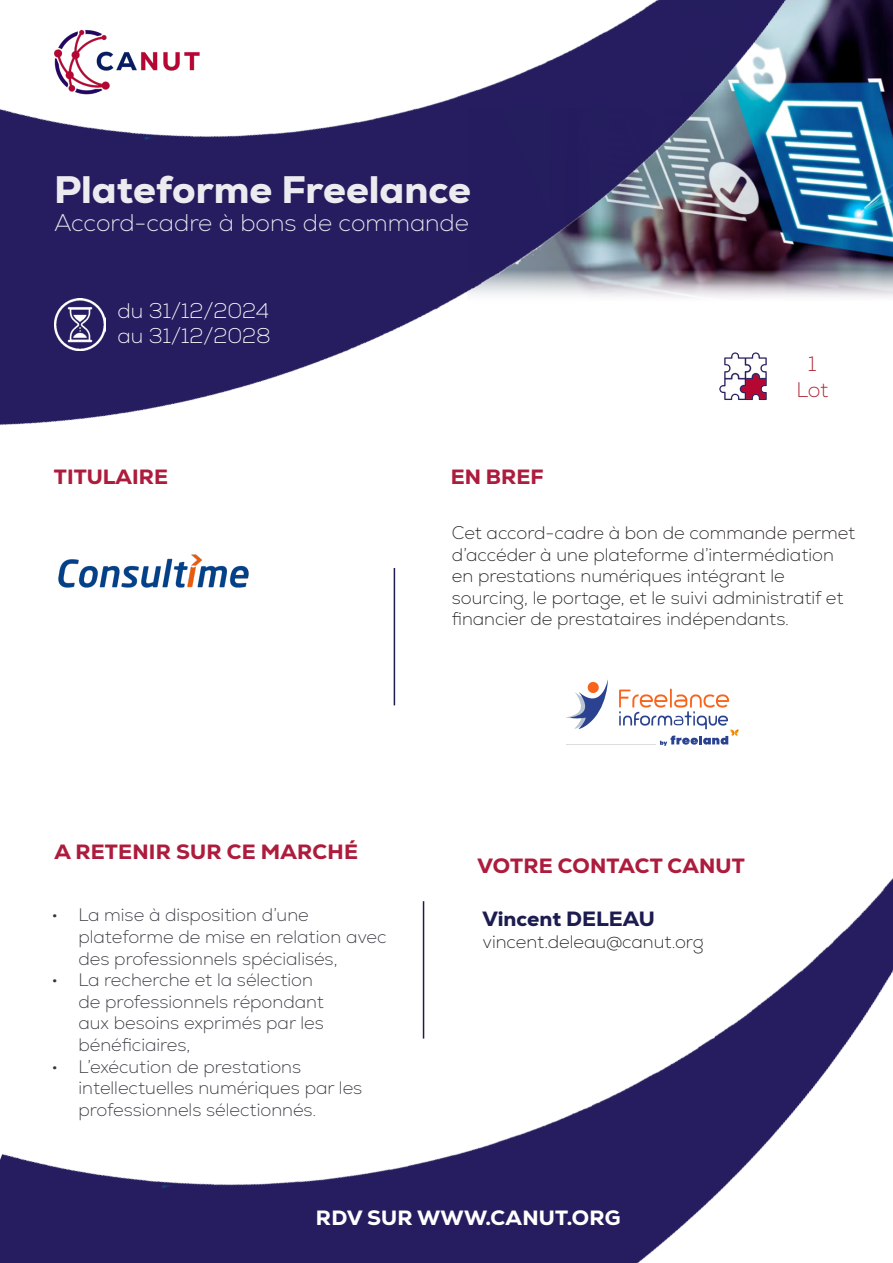
<style>
.page{position:relative;width:893px;height:1263px;background:#fff}
.page>*{position:absolute;margin:0;border:0;box-sizing:border-box;transform-origin:0 0}
.t1{font:800 39px "Nexa";color:#ecebf0}
.t2{font:200 24px "Nexa";color:#ecebf0}
.t3{font:800 21px "Nexa";letter-spacing:.01em;color:#ad1c3c}
.t4{font:200 21px "Nexa";color:#fff}
.t5{font:800 21px "Nexa";letter-spacing:.01em;color:#fff}
.t6{font:800 21px "Nexa";color:#1d1c50}
.t7{font:200 21px "Nexa";color:#ac1d2c}
.t8{font:200 18px/21.6px "Nexa";color:#33353d}
.t9{font:200 18px/21.6px "Nexa";color:#231f20}
</style>
<div class="page">
<img style="left:0;top:0;width:893px;height:587px">
<img style="left:54px;top:299px;width:52px;height:51px">
<img style="left:716px;top:349px;width:57px;height:59px">
<img style="left:0;top:587px;width:893px;height:676px">
<hr style="left:394px;top:568px;width:1px;height:137px;background:#1d1c50">
<hr style="left:423px;top:901px;width:1px;height:137px;background:#1d1c50">
<img style="left:35px;top:506px;width:237px;height:129px">
<svg style="left:566px;top:679px;width:42px;height:50px"></svg>
<hr style="left:566px;top:744px;width:90px;height:1px;background:#ddd">
<svg style="left:619px;top:689px;width:120px;height:57px"></svg>
<p class="t1" style="left:54px;top:164px;width:419px">Plateforme Freelance</p>
<p class="t2" style="left:54px;top:209px;width:416px">Accord-cadre à bons de commande</p>
<p class="t4" style="left:117px;top:298px;width:153px">du 31/12/2024</p>
<p class="t4" style="left:117px;top:324px;width:155px">au 31/12/2028</p>
<p class="t3" style="left:54px;top:464px;width:116px">TITULAIRE</p>
<p class="t3" style="left:451px;top:464px;width:95px">EN BREF</p>
<p class="t7" style="left:808px;top:352px;width:10px">1</p>
<p class="t7" style="left:796px;top:377px;width:33px">Lot</p>
<p class="t9" style="left:452px;top:522px;width:405px">Cet accord-cadre à bon de commande permet d’accéder à une plateforme d’intermédiation en prestations numériques intégrant le sourcing, le portage, et le suivi administratif et financier de prestataires indépendants.</p>
<p class="t3" style="left:55px;top:838px;width:305px">A RETENIR SUR CE MARCHÉ</p>
<p class="t8" style="left:78px;top:905px;width:310px;text-indent:-27px">• La mise à disposition d’une plateforme de mise en relation avec des professionnels spécialisés,</p>
<p class="t8" style="left:78px;top:969px;width:247px;text-indent:-27px">• La recherche et la sélection de professionnels répondant aux besoins exprimés par les bénéficiaires,</p>
<p class="t8" style="left:78px;top:1056px;width:285px;text-indent:-27px">• L’exécution de prestations intellectuelles numériques par les professionnels sélectionnés.</p>
<p class="t3" style="left:477px;top:852px;width:269px">VOTRE CONTACT CANUT</p>
<p class="t6" style="left:482px;top:905px;width:174px">Vincent DELEAU</p>
<p class="t9" style="left:482px;top:931px;width:223px">vincent.deleau@canut.org</p>
<p class="t5" style="left:316px;top:1204px;width:306px">RDV SUR WWW.CANUT.ORG</p>
</div>
